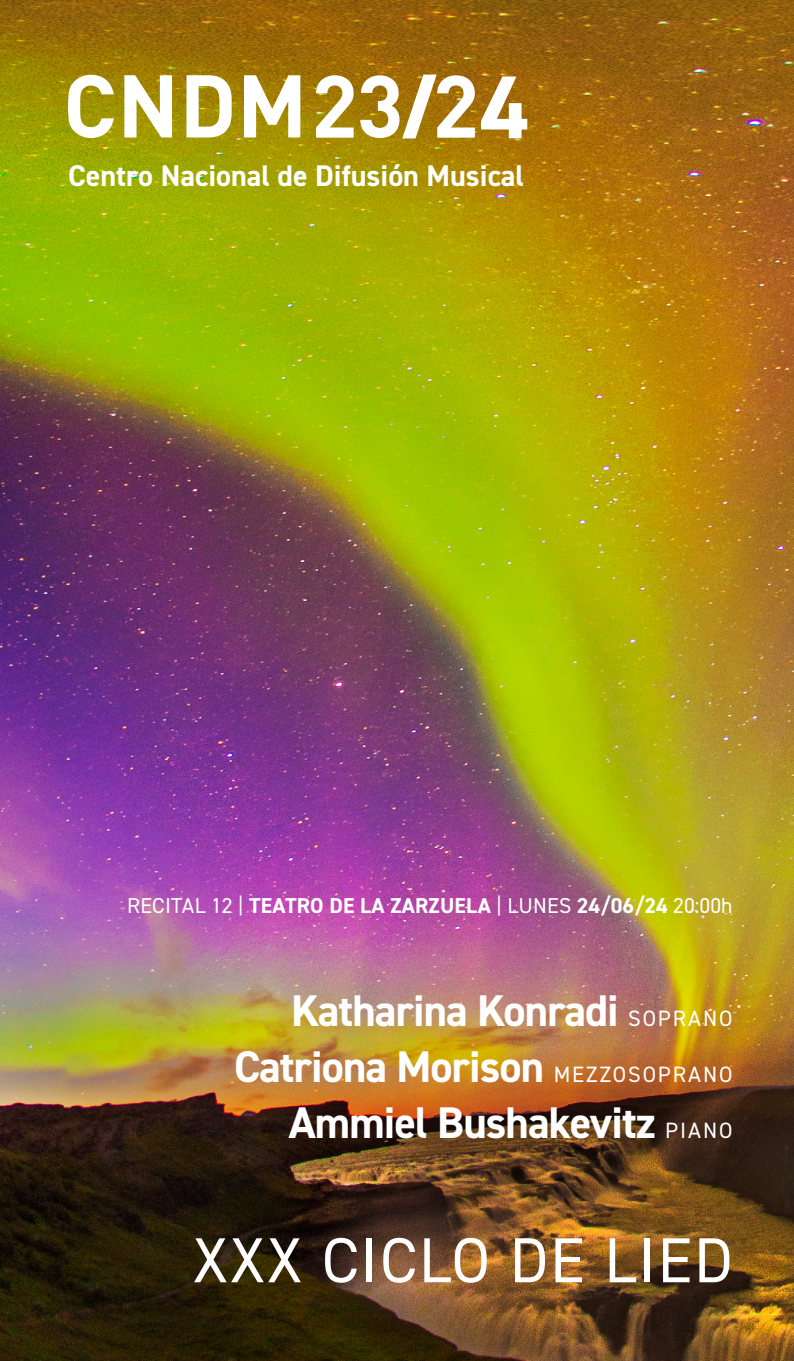
<style>
.page{position:relative;width:794px;height:1361px;background:#fff}
.page>*{position:absolute;margin:0;border:0;box-sizing:border-box;transform-origin:0 0}
.t1{font:63.8px "DIN2014";letter-spacing:.03em;color:#fff}
.t2{font:700 44.4px/56.2px "DIN2014";letter-spacing:-.02em;color:#fff;text-align:right}
.t3{font:700 30px "DIN2014";color:#fff}
.t4{font:700 21.6px "DIN2014";letter-spacing:.01em;color:#fff}
.s1{font-weight:400}
.s2{font-weight:400;font-size:22.2px}
</style>
<div class="page">
<img style="left:0;top:0;width:794px;height:1361px">
<svg style="left:68px;top:75px;width:46px;height:63px"></svg>
<svg style="left:124px;top:75px;width:48px;height:62px"></svg>
<svg style="left:186px;top:75px;width:46px;height:62px"></svg>
<svg style="left:244px;top:75px;width:56px;height:62px"></svg>
<svg style="left:316px;top:75px;width:38px;height:63px"></svg>
<svg style="left:360px;top:75px;width:115px;height:63px"></svg>
<svg style="left:481px;top:77px;width:46px;height:61px"></svg>
<p class="t3" style="left:68px;top:156px;width:457px">Centro Nacional de Difusión Musical</p>
<p class="t4" style="left:127px;top:891px;width:607px"><span class="s1">RECITAL 12 |</span> TEATRO DE LA ZARZUELA <span class="s1">| LUNES</span> 24/06/24 <span class="s1">20:00h</span></p>
<p class="t2" style="left:234px;top:982px;width:500px">Katharina Konradi <span class="s2">SOPRANO<br></span>Catriona Morison <span class="s2">MEZZOSOPRANO<br></span>Ammiel Bushakevitz <span class="s2">PIANO</span></p>
<h1 class="t1" style="left:193px;top:1220px;width:541px">XXX CICLO DE LIED</h1>
</div>
